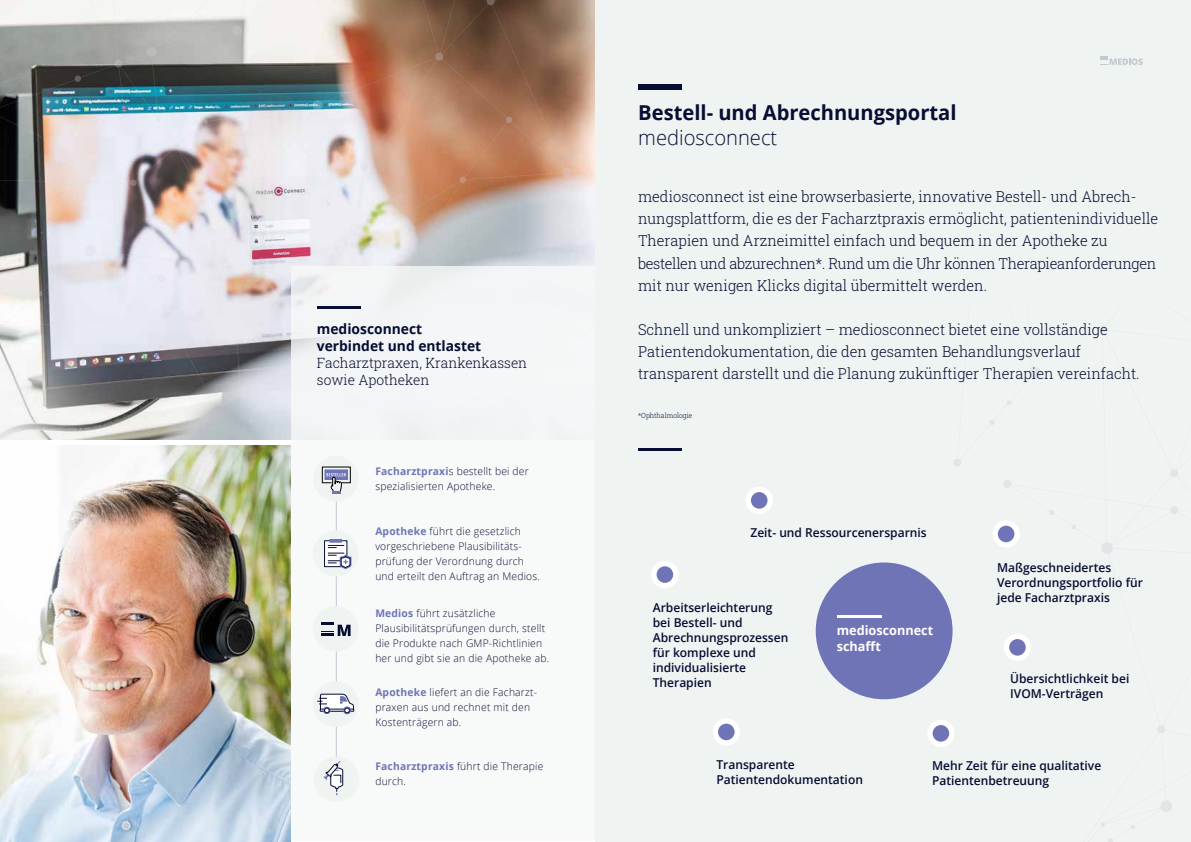
<style>
.page{position:relative;width:1191px;height:842px;background:#fff}
.page>*{position:absolute;margin:0;border:0;box-sizing:border-box;transform-origin:0 0}
.t1{font:700 20.5px "Open Sans";color:#070d33}
.t2{font:300 20.5px "Open Sans";color:#070d33}
.t3{font:300 15px/22.2px "Roboto Slab";color:#070d33}
.t4{font:300 14.1px/16.9px "Roboto Slab";color:#070d33}
.t5{font:700 14.1px/16.9px "Open Sans";color:#070d33}
.t6{font:700 12.9px/15.5px "Open Sans";color:#fff}
.t7{font:600 12.3px/15px "Open Sans";color:#070d33}
.t8{font:300 10.5px/15px "Open Sans";letter-spacing:.02em;color:#070d33}
.t9{font:300 7px "Roboto Slab";color:#070d33}
.s1{font-weight:700;color:#6e74b6}
</style>
<div class="page">
<img style="left:0;top:386px;width:291px;height:53px">
<img style="left:0;top:0;width:595px;height:386px">
<img style="left:0;top:445px;width:291px;height:397px">
<div style="left:291px;top:266px;width:304px;height:575px;background:#f7f9f8"></div>
<hr style="left:336px;top:482px;width:1px;height:275px;background:#c4c8d3">
<hr style="left:317px;top:306px;width:44px;height:3px;background:#070d33">
<div style="left:313px;top:681px;width:45px;height:46px;background:#eff3f1;border-radius:50%"></div>
<svg style="left:318px;top:694px;width:36px;height:20px"></svg>
<div style="left:313px;top:456px;width:46px;height:45px;background:#eff3f1;border-radius:50%"></div>
<svg style="left:322px;top:467px;width:28px;height:27px"></svg>
<div style="left:313px;top:606px;width:45px;height:46px;background:#eff3f1;border-radius:50%"></div>
<svg style="left:321px;top:622px;width:29px;height:14px"></svg>
<div style="left:313px;top:531px;width:45px;height:45px;background:#eff3f1;border-radius:50%"></div>
<div style="left:324px;top:541px;width:23px;height:26px;background:#fff;border:1px solid #080d33"></div>
<svg style="left:328px;top:539px;width:23px;height:30px"></svg>
<div style="left:313px;top:756px;width:46px;height:46px;background:#eff3f1;border-radius:50%"></div>
<svg style="left:323px;top:761px;width:20px;height:34px"></svg>
<div style="left:595px;top:0;width:596px;height:842px;background:#eff3f1"></div>
<svg style="left:833px;top:326px;width:345px;height:516px"></svg>
<div style="left:638px;top:84px;width:44px;height:6px;background:#070d33"></div>
<div style="left:815px;top:562px;width:137px;height:137px;background:#6e74b6;border-radius:50%"></div>
<div style="left:651px;top:561px;width:27px;height:27px;background:#fff;border-radius:50%"></div>
<div style="left:656px;top:566px;width:17px;height:17px;background:#6e74b6;border-radius:50%"></div>
<div style="left:712px;top:718px;width:28px;height:27px;background:#fff;border-radius:50%"></div>
<div style="left:718px;top:724px;width:16px;height:16px;background:#6e74b6;border-radius:50%"></div>
<div style="left:1003px;top:634px;width:28px;height:27px;background:#fff;border-radius:50%"></div>
<div style="left:1009px;top:639px;width:16px;height:17px;background:#6e74b6;border-radius:50%"></div>
<div style="left:992px;top:520px;width:27px;height:28px;background:#fff;border-radius:50%"></div>
<div style="left:997px;top:526px;width:17px;height:16px;background:#6e74b6;border-radius:50%"></div>
<hr style="left:837px;top:615px;width:44px;height:3px;background:#fff">
<div style="left:745px;top:487px;width:28px;height:27px;background:#fff;border-radius:50%"></div>
<div style="left:751px;top:492px;width:16px;height:17px;background:#6e74b6;border-radius:50%"></div>
<div style="left:927px;top:720px;width:27px;height:27px;background:#fff;border-radius:50%"></div>
<div style="left:932px;top:725px;width:17px;height:17px;background:#6e74b6;border-radius:50%"></div>
<hr style="left:638px;top:448px;width:44px;height:3px;background:#070d33">
<svg style="left:1100px;top:57px;width:42px;height:8px"></svg>
<p class="t5" style="left:317px;top:321px;width:166px">mediosconnect verbindet und entlastet</p>
<p class="t4" style="left:317px;top:354px;width:212px">Facharztpraxen, Krankenkassen sowie Apotheken</p>
<p class="t8" style="left:375px;top:463px;width:155px"><span class="s1">Facharztpraxi</span>s bestellt bei der spezialisierten Apotheke.</p>
<p class="t8" style="left:375px;top:523px;width:166px"><span class="s1">Apotheke</span> führt die gesetzlich vorgeschriebene Plausibilitäts&shy;prüfung der Verordnung durch und erteilt den Auftrag an Medios.</p>
<p class="t8" style="left:375px;top:605px;width:175px"><span class="s1">Medios</span> führt zusätzliche Plausibilitätsprüfungen durch, stellt die Produkte nach GMP-Richtlinien her und gibt sie an die Apotheke ab.</p>
<p class="t8" style="left:375px;top:684px;width:163px"><span class="s1">Apotheke</span> liefert an die Facharzt&shy;praxen aus und rechnet mit den<br>Kostenträgern ab.</p>
<p class="t8" style="left:375px;top:758px;width:169px"><span class="s1">Facharztpraxis</span> führt die Therapie durch.</p>
<h1 class="t1" style="left:638px;top:98px;width:320px">Bestell- und Abrechnungsportal</h1>
<h1 class="t2" style="left:638px;top:123px;width:140px">mediosconnect</h1>
<p class="t3" style="left:638px;top:185px;width:521px">mediosconnect ist eine browserbasierte, innovative Bestell- und Abrech&shy;nungsplattform, die es der Facharztpraxis ermöglicht, patientenindividuelle Therapien und Arzneimittel einfach und bequem in der Apotheke zu bestellen und abzurechnen*. Rund um die Uhr können Therapieanforderungen mit nur wenigen Klicks digital übermittelt werden.</p>
<p class="t3" style="left:638px;top:318px;width:503px">Schnell und unkompliziert – mediosconnect bietet eine vollständige<br>Patientendokumentation, die den gesamten Behandlungsverlauf transparent darstellt und die Planung zukünftiger Therapien vereinfacht.</p>
<p class="t9" style="left:638px;top:410px;width:56px">*Ophthalmologie</p>
<p class="t7" style="left:750px;top:524px;width:178px">Zeit- und Ressourcenersparnis</p>
<p class="t7" style="left:653px;top:600px;width:137px">Arbeitserleichterung bei Bestell- und<br>Abrechnungsprozessen für komplexe und individualisierte<br>Therapien</p>
<p class="t6" style="left:837px;top:622px;width:98px">mediosconnect schafft</p>
<p class="t7" style="left:997px;top:559px;width:147px">Maßgeschneidertes<br>Verordnungsportfolio für jede Facharztpraxis</p>
<p class="t7" style="left:1010px;top:671px;width:121px">Übersichtlichkeit bei<br>IVOM-Verträgen</p>
<p class="t7" style="left:716px;top:757px;width:148px">Transparente<br>Patientendokumentation</p>
<p class="t7" style="left:932px;top:757px;width:171px">Mehr Zeit für eine qualitative<br>Patientenbetreuung</p>
</div>
